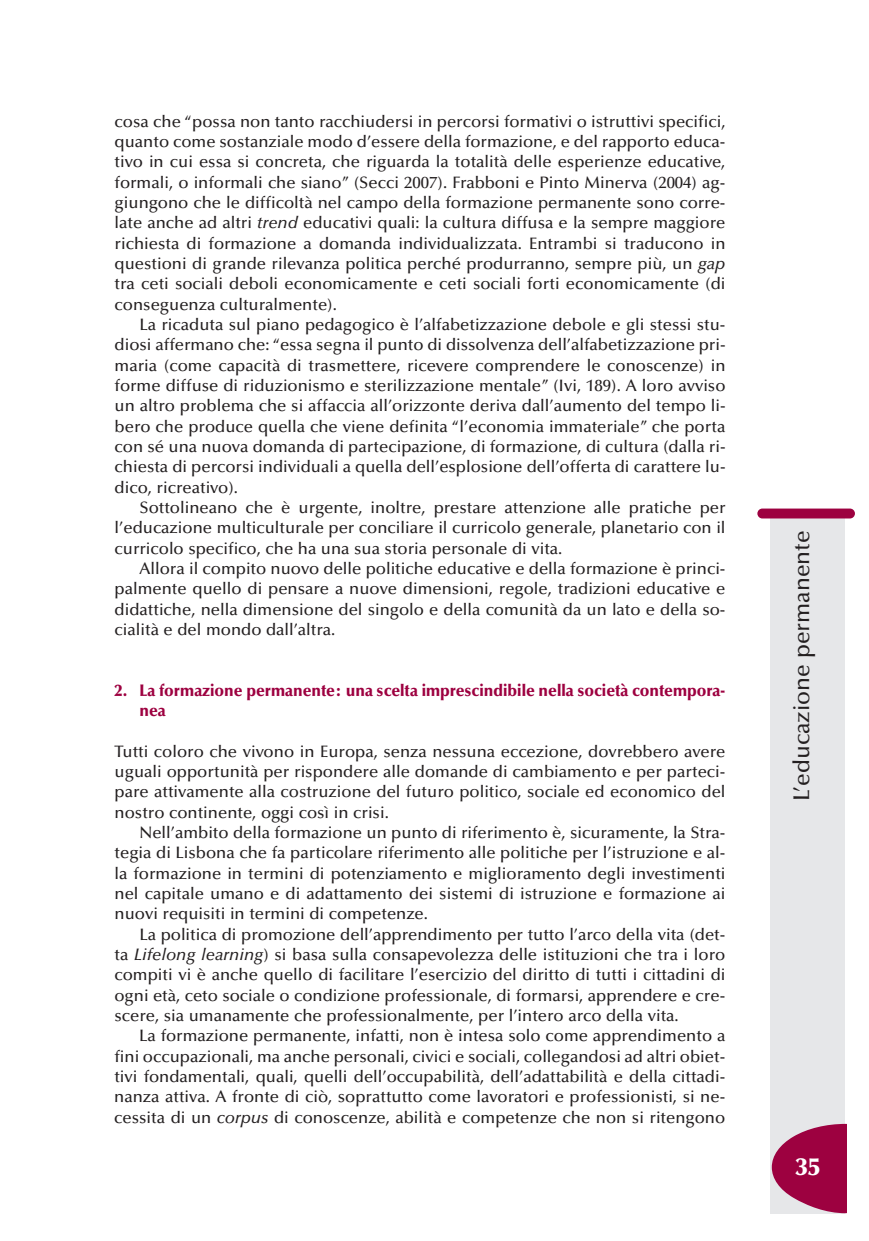
<style>
.page{position:relative;width:869px;height:1241px;background:#fff}
.page>*{position:absolute;margin:0;border:0;box-sizing:border-box;transform-origin:0 0}
.t1{font:900 24.5px "Optima";color:#fff}
.t2{font:500 22.75px "Optima";color:#231f20}
.t3{font:500 16.62px/20.3px "Optima";color:#231f20;text-align:justify}
.t4{font:900 16.62px/20.3px "Optima";color:#9d0140;scale:.95 1}
.s1{font-style:italic}
</style>
<div class="page">
<div style="left:770px;top:516px;width:74px;height:697px;background:#e6e7e9"></div>
<div style="left:757px;top:508px;width:97px;height:10px;background:#9d0140;border-radius:5px"></div>
<svg style="left:771px;top:1123px;width:76px;height:89px"></svg>
<p class="t3" style="left:115px;top:113px;width:612px">cosa che “possa non tanto racchiudersi in percorsi formativi o istruttivi specifici, quanto come sostanziale modo d’essere della formazione, e del rapporto educa&shy;tivo in cui essa si concreta, che riguarda la totalità delle esperienze educative, formali, o informali che siano” (Secci 2007). Frabboni e Pinto Minerva (2004) ag&shy;giungono che le difficoltà nel campo della formazione permanente sono corre&shy;late anche ad altri <span class="s1">trend</span> educativi quali: la cultura diffusa e la sempre maggiore richiesta di formazione a domanda individualizzata. Entrambi si traducono in questioni di grande rilevanza politica perché produrranno, sempre più, un <span class="s1">gap </span>tra ceti sociali deboli economicamente e ceti sociali forti economicamente (di conseguenza culturalmente).</p>
<p class="t3" style="left:115px;top:316px;width:612px;text-indent:25px">La ricaduta sul piano pedagogico è l’alfabetizzazione debole e gli stessi stu&shy;diosi affermano che: “essa segna il punto di dissolvenza dell’alfabetizzazione pri&shy;maria (come capacità di trasmettere, ricevere comprendere le conoscenze) in forme diffuse di riduzionismo e sterilizzazione mentale” (Ivi, 189). A loro avviso un altro problema che si affaccia all’orizzonte deriva dall’aumento del tempo li&shy;bero che produce quella che viene definita “l’economia immateriale” che porta con sé una nuova domanda di partecipazione, di formazione, di cultura (dalla ri&shy;chiesta di percorsi individuali a quella dell’esplosione dell’offerta di carattere lu&shy;dico, ricreativo).</p>
<p class="t3" style="left:115px;top:499px;width:612px;text-indent:25px">Sottolineano che è urgente, inoltre, prestare attenzione alle pratiche per l’educazione multiculturale per conciliare il curricolo generale, planetario con il curricolo specifico, che ha una sua storia personale di vita.</p>
<p class="t3" style="left:115px;top:559px;width:612px;text-indent:25px">Allora il compito nuovo delle politiche educative e della formazione è princi&shy;palmente quello di pensare a nuove dimensioni, regole, tradizioni educative e didattiche, nella dimensione del singolo e della comunità da un lato e della so&shy;cialità e del mondo dall’altra.</p>
<p class="t4" style="left:139px;top:681px;width:618px;text-indent:-25px">2. La formazione permanente: una scelta imprescindibile nella società contempora&shy;nea</p>
<p class="t3" style="left:115px;top:742px;width:612px">Tutti coloro che vivono in Europa, senza nessuna eccezione, dovrebbero avere uguali opportunità per rispondere alle domande di cambiamento e per parteci&shy;pare attivamente alla costruzione del futuro politico, sociale ed economico del nostro continente, oggi così in crisi.</p>
<p class="t3" style="left:114px;top:823px;width:612px;text-indent:25px">Nell’ambito della formazione un punto di riferimento è, sicuramente, la Stra&shy;tegia di Lisbona che fa particolare riferimento alle politiche per l’istruzione e al&shy;la formazione in termini di potenziamento e miglioramento degli investimenti nel capitale umano e di adattamento dei sistemi di istruzione e formazione ai nuovi requisiti in termini di competenze.</p>
<p class="t3" style="left:114px;top:925px;width:612px;text-indent:25px">La politica di promozione dell’apprendimento per tutto l’arco della vita (det&shy;ta <span class="s1">Lifelong learning</span>) si basa sulla consapevolezza delle istituzioni che tra i loro compiti vi è anche quello di facilitare l’esercizio del diritto di tutti i cittadini di ogni età, ceto sociale o condizione professionale, di formarsi, apprendere e cre&shy;scere, sia umanamente che professionalmente, per l’intero arco della vita.</p>
<p class="t3" style="left:114px;top:1027px;width:612px;text-indent:25px">La formazione permanente, infatti, non è intesa solo come apprendimento a fini occupazionali, ma anche personali, civici e sociali, collegandosi ad altri obiet&shy;tivi fondamentali, quali, quelli dell’occupabilità, dell’adattabilità e della cittadi&shy;nanza attiva. A fronte di ciò, soprattutto come lavoratori e professionisti, si ne&shy;cessita di un <span class="s1">corpus</span> di conoscenze, abilità e competenze che non si ritengono</p>
<h2 class="t2" style="left:792px;top:801px;width:272px;rotate:-90deg">L’educazione permanente</h2>
<h1 class="t1" style="left:795px;top:1156px;width:26px">35</h1>
</div>
